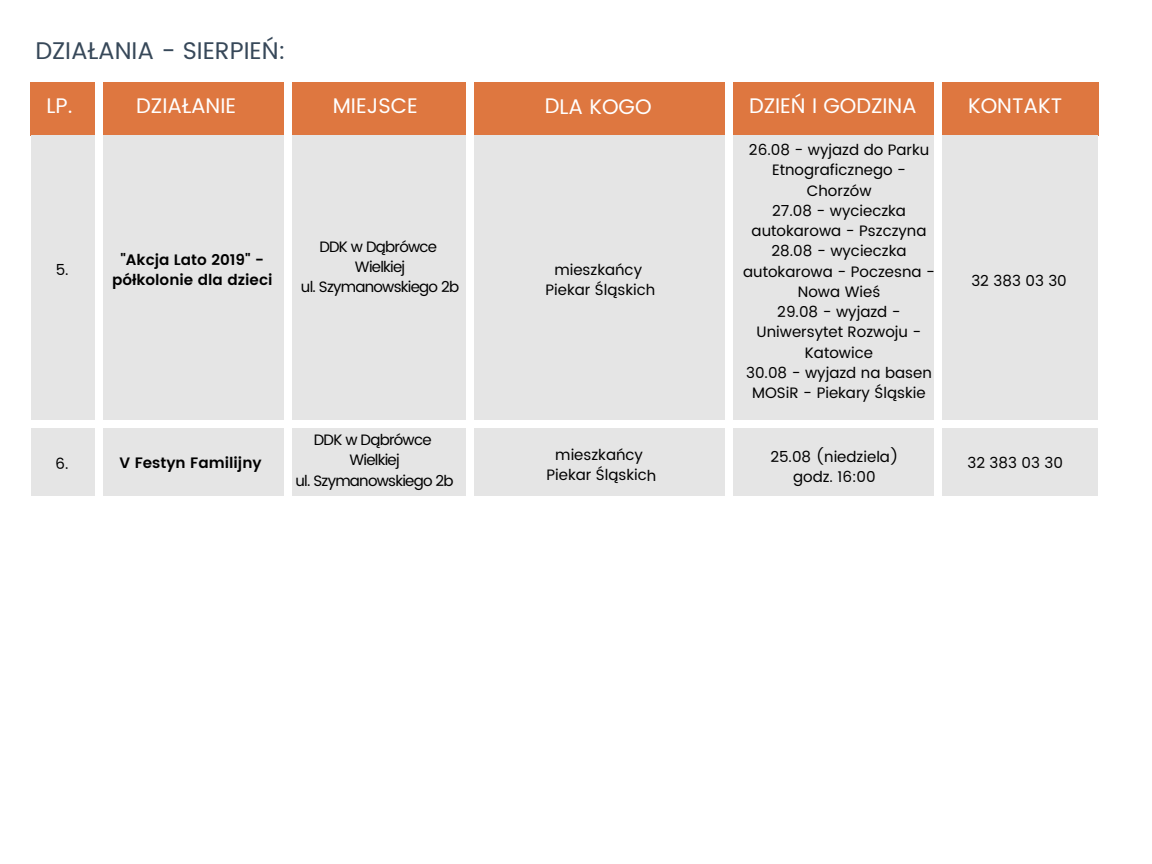
<style>
.page{position:relative;width:1152px;height:864px;background:#fff}
.page>*{position:absolute;margin:0;border:0;box-sizing:border-box;transform-origin:0 0}
.t1{font:24.15px "Poppins";letter-spacing:-.005em;color:#374859}
.t2{font:21.15px "Poppins";color:#fff}
.t3{font:15.15px/20.2px "Poppins";color:#000;text-align:center}
.t4{font:15.15px/20.2px "Poppins";letter-spacing:-.05em;color:#000;text-align:center}
.t5{font:600 15.15px/20.2px "Poppins";color:#000;text-align:center}
</style>
<div class="page">
<div style="left:1032px;top:82px;width:66px;height:53px;background:#de7740"></div>
<div style="left:97px;top:82px;width:935px;height:53px;background:#de7740"></div>
<div style="left:31px;top:82px;width:66px;height:53px;background:#de7740"></div>
<div style="left:1032px;top:135px;width:66px;height:360px;background:#e5e5e5"></div>
<div style="left:98px;top:135px;width:934px;height:360px;background:#e5e5e5"></div>
<div style="left:31px;top:135px;width:67px;height:360px;background:#e5e5e5"></div>
<div style="left:95px;top:25px;width:7px;height:807px;background:#fff"></div>
<div style="left:285px;top:65px;width:7px;height:765px;background:#fff"></div>
<div style="left:466px;top:63px;width:8px;height:779px;background:#fff"></div>
<div style="left:934px;top:73px;width:8px;height:767px;background:#fff"></div>
<div style="left:726px;top:75px;width:7px;height:766px;background:#fff"></div>
<div style="left:0;top:420px;width:1152px;height:8px;background:#fff"></div>
<h1 class="t1" style="left:35px;top:36px;width:252px">DZIAŁANIA - SIERPIEŃ:</h1>
<h2 class="t2" style="left:47px;top:93px;width:28px">LP.</h2>
<h2 class="t2" style="left:136px;top:93px;width:101px">DZIAŁANIE</h2>
<h2 class="t2" style="left:333px;top:93px;width:86px">MIEJSCE</h2>
<h2 class="t2" style="left:545px;top:94px;width:108px">DLA KOGO</h2>
<h2 class="t2" style="left:749px;top:94px;width:169px">DZIEŃ I GODZINA</h2>
<h2 class="t2" style="left:968px;top:93px;width:96px">KONTAKT</h2>
<p class="t3" style="left:56px;top:259px;width:14px">5.</p>
<p class="t5" style="left:112px;top:250px;width:162px">"Akcja Lato 2019" - półkolonie dla dzieci</p>
<p class="t4" style="left:301px;top:236px;width:160px">DDK w Dąbrówce<br>Wielkiej<br>ul. Szymanowskiego 2b</p>
<p class="t5" style="left:119px;top:453px;width:144px">V Festyn Familijny</p>
<p class="t4" style="left:295px;top:430px;width:160px">DDK w Dąbrówce<br>Wielkiej<br>ul. Szymanowskiego 2b</p>
<p class="t3" style="left:545px;top:259px;width:111px">mieszkańcy<br>Piekar Śląskich</p>
<p class="t3" style="left:546px;top:445px;width:111px">mieszkańcy<br>Piekar Śląskich</p>
<p class="t3" style="left:743px;top:140px;width:193px">26.08 - wyjazd do Parku<br>Etnograficznego -<br>Chorzów<br>27.08 - wycieczka autokarowa - Pszczyna<br>28.08 - wycieczka autokarowa - Poczesna -<br>Nowa Wieś<br>29.08 - wyjazd -<br>Uniwersytet Rozwoju -<br>Katowice<br>30.08 - wyjazd na basen<br>MOSiR - Piekary Śląskie</p>
<p class="t3" style="left:770px;top:446px;width:130px">25.08 (niedziela) godz. 16:00</p>
<p class="t3" style="left:971px;top:270px;width:97px">32 383 03 30</p>
<p class="t3" style="left:967px;top:453px;width:97px">32 383 03 30</p>
</div>
